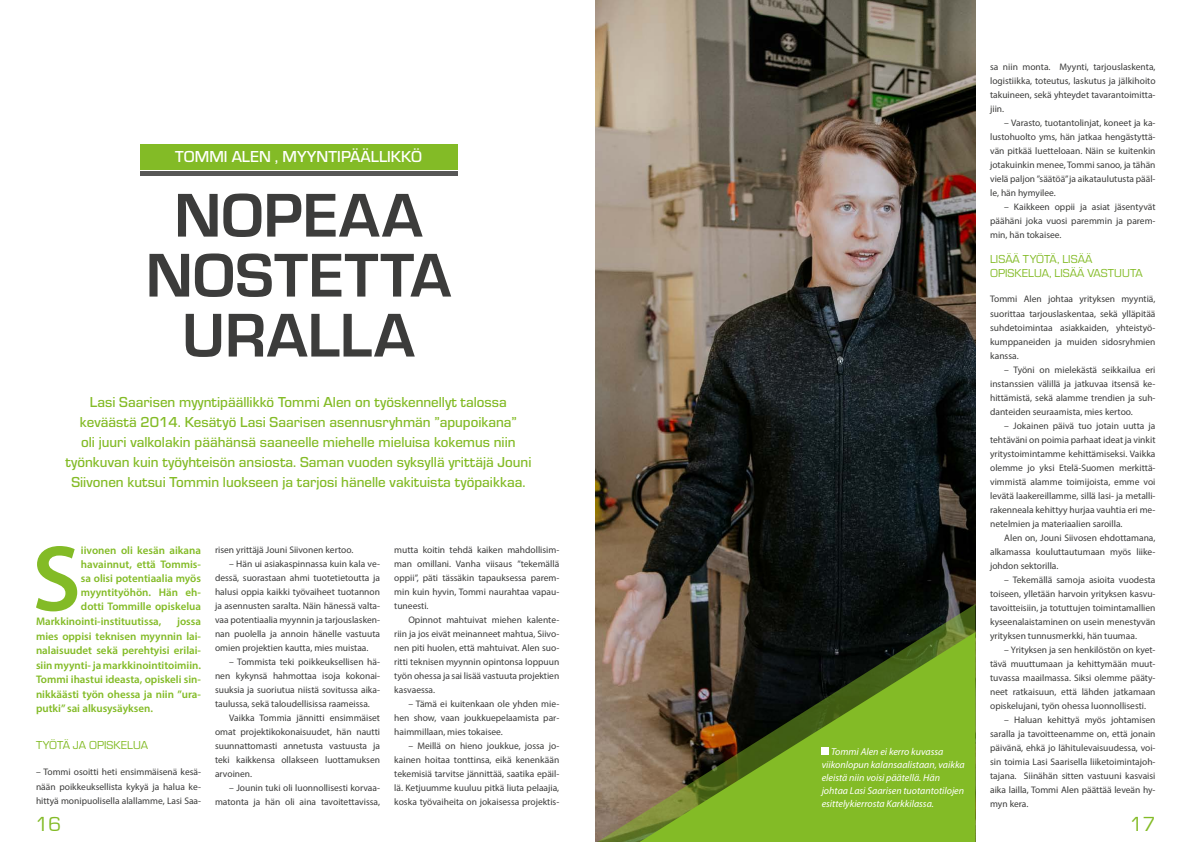
<style>
.page{position:relative;width:1191px;height:842px;background:#fff}
.page>*{position:absolute;margin:0;border:0;box-sizing:border-box;transform-origin:0 0}
.t1{font:600 94.1px "Myriad Pro";color:#83bb26}
.t2{font:700 64px/60px "Eurostile";color:#3c3c3b;text-align:center}
.t3{font:21px "Eurostile";color:#83bb26}
.t4{font:500 16.5px "Eurostile";color:#fff}
.t5{font:500 15px/20px "Eurostile";color:#83bb26;text-align:center}
.t6{font:12px/14px "Eurostile";color:#83bb26}
.t7{font:600 11px/14.6px "Myriad Pro";color:#83bb26;text-align:justify}
.t8{font:italic 10px/13px "Myriad Pro";color:#fff}
.t9{font:9.5px/14px "Myriad Pro";color:#3c3c3b;text-align:justify}
</style>
<div class="page">
<div style="left:140px;top:144px;width:317px;height:26px;background:#83bb26"></div>
<div style="left:140px;top:171px;width:317px;height:5px;background:#575756"></div>
<img style="left:595px;top:0;width:381px;height:842px">
<svg style="left:595px;top:604px;width:380px;height:238px;background:#675b4b"></svg>
<svg style="left:639px;top:632px;width:336px;height:210px;background:#637d25"></svg>
<div style="left:821px;top:747px;width:8px;height:8px;background:#fff"></div>
<h3 class="t4" style="left:175px;top:146px;width:248px">TOMMI ALEN , MYYNTIPÄÄLLIKKÖ</h3>
<h2 class="t2" style="left:146px;top:181px;width:307px">NOPEAA<br>NOSTETTA<br>URALLA</h2>
<p class="t5" style="left:65px;top:391px;width:467px">Lasi Saarisen myyntipäällikkö Tommi Alen on työskennellyt talossa keväästä 2014. Kesätyö Lasi Saarisen asennusryhmän ”apupoikana”<br>oli juuri valkolakin päähänsä saaneelle miehelle mieluisa kokemus niin työnkuvan kuin työyhteisön ansiosta. Saman vuoden syksyllä yrittäjä Jouni Siivonen kutsui Tommin luokseen ja tarjosi hänelle vakituista työpaikkaa.</p>
<h1 class="t1" style="left:32px;top:519px;width:50px">S</h1>
<p class="t7" style="left:81px;top:543px;width:122px">iivonen oli kesän aikana</p>
<p class="t7" style="left:81px;top:557px;width:122px">havainnut, että Tommis-</p>
<p class="t7" style="left:81px;top:571px;width:122px">sa olisi potentiaalia myös</p>
<p class="t7" style="left:81px;top:585px;width:122px">myyntityöhön. Hän eh-</p>
<p class="t7" style="left:81px;top:599px;width:122px">dotti Tommille opiskelua</p>
<p class="t7" style="left:36px;top:613px;width:127px">Markkinointi-instituutissa,</p>
<p class="t7" style="left:36px;top:613px;width:166px;text-indent:141px">jossa mies oppisi teknisen myynnin lai&shy;nalaisuudet sekä perehtyisi erilai&shy;siin myynti- ja markkinointitoimiin.<br>Tommi ihastui ideasta, opiskeli sin&shy;nikkäästi työn ohessa ja niin ”ura&shy;putki” sai alkusysäyksen.</p>
<p class="t6" style="left:36px;top:738px;width:114px">TYÖTÄ JA OPISKELUA</p>
<p class="t9" style="left:36px;top:764px;width:167px;line-height:14.6px">– Tommi osoitti heti ensimmäisenä kesä&shy;nään poikkeuksellista kykyä ja halua ke&shy;hittyä monipuolisella alallamme, Lasi Saa-</p>
<p class="t9" style="left:215px;top:543px;width:140px">risen yrittäjä Jouni Siivonen kertoo.</p>
<p class="t9" style="left:215px;top:557px;width:166px;text-indent:14px">– Hän ui asiakaspinnassa kuin kala ve&shy;dessä, suorastaan ahmi tuotetietoutta ja halusi oppia kaikki työvaiheet tuotannon ja asennusten saralta. Näin hänessä valta&shy;vaa potentiaalia myynnin ja tarjouslasken&shy;nan puolella ja annoin hänelle vastuuta omien projektien kautta, mies muistaa.</p>
<p class="t9" style="left:215px;top:655px;width:166px;text-indent:14px">– Tommista teki poikkeuksellisen hä&shy;nen kykynsä hahmottaa isoja kokonai&shy;suuksia ja suoriutua niistä sovitussa aika&shy;taulussa, sekä taloudellisissa raameissa.</p>
<p class="t9" style="left:215px;top:711px;width:166px;text-indent:14px">Vaikka Tommia jännitti ensimmäiset omat projektikokonaisuudet, hän nautti suunnattomasti annetusta vastuusta ja teki kaikkensa ollakseen luottamuksen arvoinen.</p>
<p class="t9" style="left:215px;top:781px;width:166px;text-align:right">– Jounin tuki oli luonnollisesti korvaa&shy;matonta ja hän oli aina tavoitettavissa,</p>
<p class="t9" style="left:394px;top:543px;width:166px">mutta koitin tehdä kaiken mahdollisim&shy;man omillani. Vanha viisaus ”tekemällä oppii”, päti tässäkin tapauksessa parem&shy;min kuin hyvin, Tommi naurahtaa vapau&shy;tuneesti.</p>
<p class="t9" style="left:394px;top:613px;width:166px;text-indent:14px">Opinnot mahtuivat miehen kalente&shy;riin ja jos eivät meinanneet mahtua, Siivo&shy;nen piti huolen, että mahtuivat. Alen suo&shy;ritti teknisen myynnin opintonsa loppuun työn ohessa ja sai lisää vastuuta projektien kasvaessa.</p>
<p class="t9" style="left:394px;top:697px;width:166px;text-indent:14px">– Tämä ei kuitenkaan ole yhden mie&shy;hen show, vaan joukkuepelaamista par&shy;haimmillaan, mies tokaisee.</p>
<p class="t9" style="left:394px;top:739px;width:166px;text-indent:14px">– Meillä on hieno joukkue, jossa jo&shy;kainen hoitaa tonttinsa, eikä kenenkään tekemisiä tarvitse jännittää, saatika epäil&shy;lä. Ketjuumme kuuluu pitkä liuta pelaajia, koska työvaiheita on jokaisessa projektis-</p>
<p class="t8" style="left:821px;top:745px;width:144px;text-indent:9px">Tommi Alen ei kerro kuvassa viikonlopun kalansaalistaan, vaikka eleistä niin voisi päätellä. Hän johtaa Lasi Saarisen tuotantotilojen esittelykierrosta Karkkilassa.</p>
<p class="t9" style="left:990px;top:59px;width:167px">sa niin monta. Myynti, tarjouslaskenta, logistiikka, toteutus, laskutus ja jälkihoito takuineen, sekä yhteydet tavarantoimitta&shy;jiin.</p>
<p class="t9" style="left:990px;top:115px;width:167px;text-indent:14px">– Varasto, tuotantolinjat, koneet ja ka&shy;lustohuolto yms, hän jatkaa hengästyttä&shy;vän pitkää luetteloaan. Näin se kuitenkin jotakuinkin menee, Tommi sanoo, ja tähän vielä paljon ”säätöä” ja aikataulutusta pääl&shy;le, hän hymyilee.</p>
<p class="t9" style="left:990px;top:199px;width:167px;text-indent:14px">– Kaikkeen oppii ja asiat jäsentyvät päähäni joka vuosi paremmin ja parem&shy;min, hän tokaisee.</p>
<p class="t6" style="left:990px;top:252px;width:154px">LISÄÄ TYÖTÄ, LISÄÄ<br>OPISKELUA, LISÄÄ VASTUUTA</p>
<p class="t9" style="left:990px;top:292px;width:167px">Tommi Alen johtaa yrityksen myyntiä, suorittaa tarjouslaskentaa, sekä ylläpitää suhdetoimintaa asiakkaiden, yhteistyö&shy;kumppaneiden ja muiden sidosryhmien kanssa.</p>
<p class="t9" style="left:990px;top:362px;width:167px;text-indent:14px">– Työni on mielekästä seikkailua eri instanssien välillä ja jatkuvaa itsensä ke&shy;hittämistä, sekä alamme trendien ja suh&shy;danteiden seuraamista, mies kertoo.</p>
<p class="t9" style="left:990px;top:418px;width:167px;text-indent:14px">– Jokainen päivä tuo jotain uutta ja tehtäväni on poimia parhaat ideat ja vinkit yritystoimintamme kehittämiseksi. Vaikka olemme jo yksi Etelä-Suomen merkittä&shy;vimmistä alamme toimijoista, emme voi levätä laakereillamme, sillä lasi- ja metalli&shy;rakenneala kehittyy hurjaa vauhtia eri me&shy;netelmien ja materiaalien saroilla.</p>
<p class="t9" style="left:990px;top:530px;width:167px;text-indent:14px">Alen on, Jouni Siivosen ehdottamana, alkamassa kouluttautumaan myös liike&shy;johdon sektorilla.</p>
<p class="t9" style="left:990px;top:572px;width:167px;text-indent:14px">– Tekemällä samoja asioita vuodesta toiseen, ylletään harvoin yrityksen kasvu&shy;tavoitteisiin, ja totuttujen toimintamallien kyseenalaistaminen on usein menestyvän yrityksen tunnusmerkki, hän tuumaa.</p>
<p class="t9" style="left:990px;top:642px;width:167px;text-indent:14px">– Yrityksen ja sen henkilöstön on kyet&shy;tävä muuttumaan ja kehittymään muut&shy;tuvassa maailmassa. Siksi olemme pääty&shy;neet ratkaisuun, että lähden jatkamaan opiskelujani, työn ohessa luonnollisesti.</p>
<p class="t9" style="left:990px;top:712px;width:167px;text-indent:14px">– Haluan kehittyä myös johtamisen saralla ja tavoitteenamme on, että jonain päivänä, ehkä jo lähitulevaisuudessa, voi&shy;sin toimia Lasi Saarisella liiketoimintajoh&shy;tajana. Siinähän sitten vastuuni kasvaisi aika lailla, Tommi Alen päättää leveän hy&shy;myn kera.</p>
<h3 class="t3" style="left:35px;top:813px;width:27px">16</h3>
<h3 class="t3" style="left:1129px;top:813px;width:27px">17</h3>
</div>
